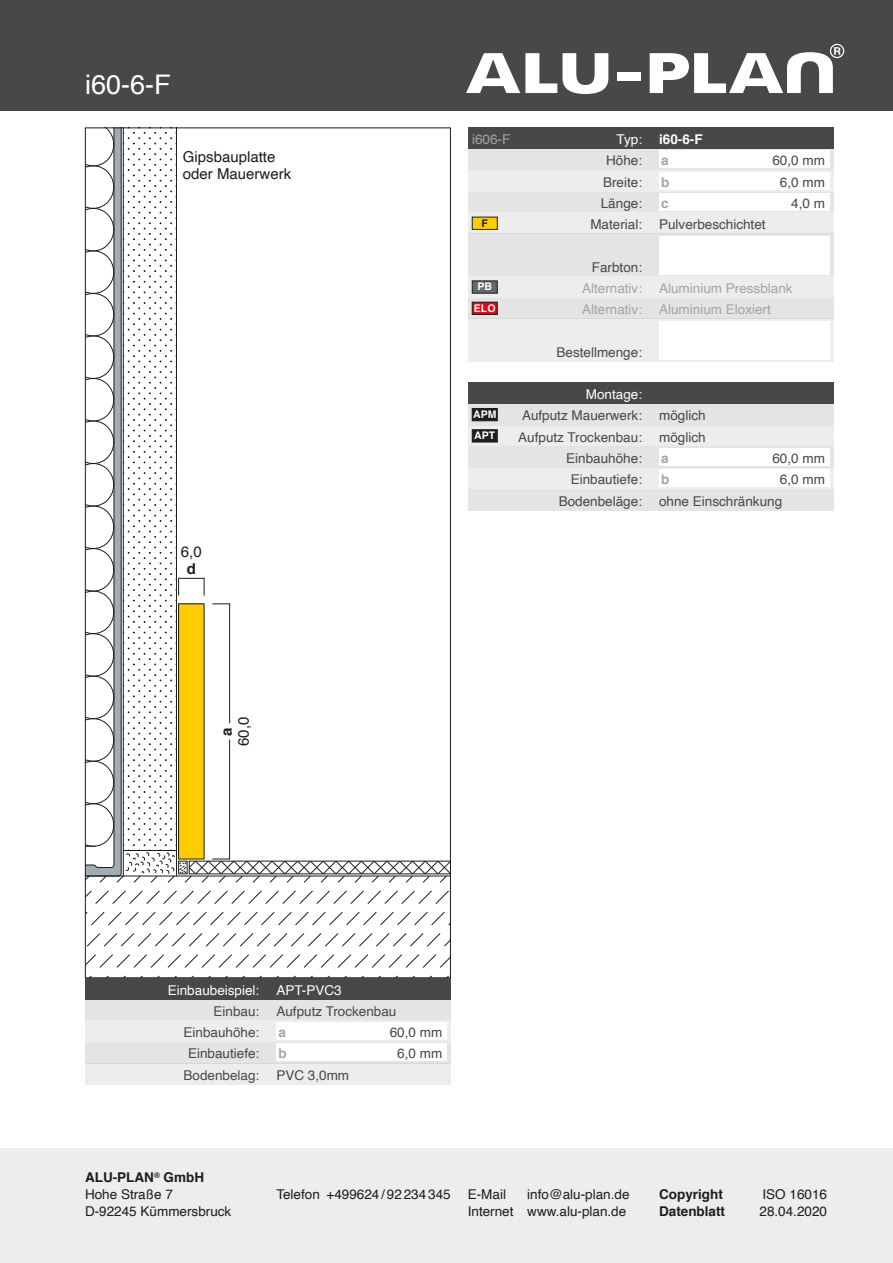
<style>
.page{position:relative;width:893px;height:1263px;background:#fff}
.page>*{position:absolute;margin:0;border:0;box-sizing:border-box;transform-origin:0 0}
.t1{font:27px "Helvetica";color:#fff}
.t2{font:15px/17px "Helvetica";color:#1d1d1b}
.t3{font:700 15px "Helvetica";color:#1d1d1b}
.t4{font:13.5px "Helvetica";color:#48484a}
.t5{font:13.5px/17px "Helvetica";color:#1d1d1b}
.t6{font:13.5px "Helvetica";color:#a4a4a6}
.t7{font:13.5px "Helvetica";color:#fff}
.t8{font:700 13.5px "Helvetica";color:#1d1d1b}
.t9{font:700 13.5px "Helvetica";color:#a4a4a6}
.t10{font:700 13.5px "Helvetica";color:#fff}
.t11{font:13.5px "Helvetica";color:#a4a4a7}
.t12{font:700 10.5px/21.3px "Helvetica";color:#fff}
.t13{font:700 10.5px "Helvetica";color:#1d1d1b}
.s1{font-weight:700}
</style>
<div class="page">
<div style="left:0;top:1148px;width:893px;height:115px;background:#ededee"></div>
<div style="left:0;top:0;width:893px;height:111px;background:#48484a"></div>
<svg style="left:87px;top:890px;width:362px;height:14px"></svg>
<svg style="left:87px;top:912px;width:362px;height:14px"></svg>
<svg style="left:87px;top:933px;width:362px;height:14px"></svg>
<svg style="left:87px;top:954px;width:362px;height:14px"></svg>
<svg style="left:90px;top:975px;width:359px;height:1px"></svg>
<svg style="left:87px;top:130px;width:362px;height:753px"></svg>
<div style="left:468px;top:425px;width:365px;height:21px;background:#ededee"></div>
<div style="left:468px;top:404px;width:365px;height:21px;background:#e4e4e5"></div>
<div style="left:468px;top:489px;width:365px;height:21px;background:#e4e4e5"></div>
<div style="left:468px;top:468px;width:365px;height:21px;background:#ededee"></div>
<div style="left:659px;top:470px;width:170px;height:17px;background:#fff"></div>
<div style="left:468px;top:446px;width:365px;height:22px;background:#e4e4e5"></div>
<div style="left:659px;top:449px;width:170px;height:17px;background:#fff"></div>
<div style="left:468px;top:383px;width:365px;height:21px;background:#48484a"></div>
<div style="left:85px;top:999px;width:366px;height:21px;background:#e4e4e5"></div>
<svg style="left:85px;top:1020px;width:366px;height:64px"></svg>
<div style="left:276px;top:1023px;width:170px;height:17px;background:#fff"></div>
<div style="left:85px;top:978px;width:366px;height:21px;background:#48484a"></div>
<div style="left:468px;top:191px;width:365px;height:22px;background:#e4e4e5"></div>
<div style="left:659px;top:193px;width:170px;height:17px;background:#fff"></div>
<div style="left:468px;top:170px;width:365px;height:21px;background:#ededee"></div>
<div style="left:659px;top:172px;width:170px;height:17px;background:#fff"></div>
<div style="left:468px;top:149px;width:365px;height:21px;background:#e4e4e5"></div>
<div style="left:659px;top:151px;width:170px;height:17px;background:#fff"></div>
<div style="left:468px;top:128px;width:365px;height:21px;background:#48484a"></div>
<svg style="left:468px;top:213px;width:365px;height:148px"></svg>
<div style="left:472px;top:408px;width:25px;height:13px;background:#1d1d1b;border:1px solid #1d1d1b"></div>
<div style="left:472px;top:429px;width:25px;height:13px;background:#1d1d1b;border:1px solid #1d1d1b"></div>
<div style="left:472px;top:217px;width:25px;height:13px;background:#fc0;border:1px solid #1d1d1b"></div>
<div style="left:472px;top:281px;width:25px;height:12px;background:#65686f;border:1px solid #1d1d1b"></div>
<div style="left:472px;top:302px;width:25px;height:13px;background:#e30614;border:1px solid #1d1d1b"></div>
<svg style="left:650px;top:44px;width:194px;height:49px"></svg>
<div style="left:617px;top:72px;width:23px;height:9px;background:#fff"></div>
<svg style="left:466px;top:53px;width:142px;height:41px"></svg>
<h1 class="t1" style="left:85px;top:63px;width:87px">i60-6-F</h1>
<p class="t2" style="left:183px;top:148px;width:110px">Gipsbauplatte oder Mauerwerk</p>
<p class="t2" style="left:181px;top:544px;width:22px">6,0</p>
<p class="t3" style="left:187px;top:557px;width:11px">d</p>
<p class="t3" style="left:215px;top:736px;width:10px;rotate:-90deg">a</p>
<p class="t2" style="left:236px;top:746px;width:31px;rotate:-90deg">60,0</p>
<p class="t11" style="left:472px;top:129px;width:40px">i606-F</p>
<p class="t7" style="left:617px;top:129px;width:27px">Typ:</p>
<p class="t10" style="left:659px;top:128px;width:45px">i60-6-F</p>
<p class="t4" style="left:606px;top:150px;width:38px">Höhe:</p>
<p class="t9" style="left:661px;top:150px;width:9px">a</p>
<p class="t4" style="left:772px;top:150px;width:54px">60,0 mm</p>
<p class="t4" style="left:603px;top:171px;width:41px">Breite:</p>
<p class="t9" style="left:661px;top:171px;width:10px">b</p>
<p class="t4" style="left:780px;top:171px;width:47px">6,0 mm</p>
<p class="t4" style="left:601px;top:193px;width:43px">Länge:</p>
<p class="t9" style="left:661px;top:192px;width:9px">c</p>
<p class="t4" style="left:791px;top:193px;width:35px">4,0 m</p>
<p class="t13" style="left:482px;top:214px;width:8px">F</p>
<p class="t4" style="left:590px;top:214px;width:53px">Material:</p>
<p class="t4" style="left:659px;top:214px;width:108px">Pulverbeschichtet</p>
<p class="t4" style="left:592px;top:256px;width:52px">Farbton:</p>
<p class="t12" style="left:474px;top:276px;width:23px;text-align:center">PB<br>ELO</p>
<p class="t6" style="left:582px;top:278px;width:62px">Alternativ:</p>
<p class="t6" style="left:582px;top:299px;width:62px">Alternativ:</p>
<p class="t6" style="left:659px;top:278px;width:135px">Aluminium Pressblank</p>
<p class="t6" style="left:659px;top:299px;width:113px">Aluminium Eloxiert</p>
<p class="t12" style="left:473px;top:404px;width:25px">APM<br>APT</p>
<p class="t4" style="left:556px;top:341px;width:87px">Bestellmenge:</p>
<p class="t7" style="left:586px;top:384px;width:58px">Montage:</p>
<p class="t4" style="left:518px;top:427px;width:125px">Aufputz Trockenbau:</p>
<p class="t4" style="left:659px;top:427px;width:48px">möglich</p>
<p class="t4" style="left:522px;top:405px;width:122px">Aufputz Mauerwerk:</p>
<p class="t4" style="left:659px;top:405px;width:48px">möglich</p>
<p class="t4" style="left:566px;top:448px;width:77px">Einbauhöhe:</p>
<p class="t9" style="left:661px;top:447px;width:9px">a</p>
<p class="t4" style="left:772px;top:448px;width:54px">60,0 mm</p>
<p class="t4" style="left:571px;top:469px;width:73px">Einbautiefe:</p>
<p class="t9" style="left:661px;top:469px;width:10px">b</p>
<p class="t4" style="left:780px;top:469px;width:47px">6,0 mm</p>
<p class="t4" style="left:559px;top:490px;width:85px">Bodenbeläge:</p>
<p class="t4" style="left:659px;top:490px;width:125px">ohne Einschränkung</p>
<p class="t7" style="left:168px;top:979px;width:93px">Einbaubeispiel:</p>
<p class="t4" style="left:214px;top:1001px;width:47px">Einbau:</p>
<p class="t7" style="left:276px;top:979px;width:67px">APT-PVC3</p>
<p class="t4" style="left:276px;top:1001px;width:122px">Aufputz Trockenbau</p>
<p class="t4" style="left:184px;top:1022px;width:77px">Einbauhöhe:</p>
<p class="t9" style="left:279px;top:1021px;width:9px">a</p>
<p class="t4" style="left:390px;top:1022px;width:54px">60,0 mm</p>
<p class="t4" style="left:188px;top:1043px;width:73px">Einbautiefe:</p>
<p class="t9" style="left:279px;top:1043px;width:10px">b</p>
<p class="t4" style="left:397px;top:1043px;width:47px">6,0 mm</p>
<p class="t4" style="left:184px;top:1064px;width:77px">Bodenbelag:</p>
<p class="t4" style="left:276px;top:1064px;width:74px">PVC 3,0mm</p>
<p class="t5" style="left:85px;top:1169px;width:148px"><span class="s1">ALU-PLAN</span><sup>®</sup> <span class="s1">GmbH<br></span>Hohe Straße 7<br>D-92245 Kümmersbruck</p>
<p class="t5" style="left:276px;top:1186px;width:176px">Telefon +499624 /92234345</p>
<p class="t8" style="left:659px;top:1183px;width:65px">Copyright</p>
<p class="t5" style="left:762px;top:1186px;width:66px">ISO 16016</p>
<p class="t8" style="left:659px;top:1200px;width:68px">Datenblatt</p>
<p class="t5" style="left:759px;top:1203px;width:69px">28.04.2020</p>
<p class="t5" style="left:468px;top:1186px;width:163px;text-align:right">info@alu-plan.de<br>Internet www.alu-plan.de</p>
<p class="t5" style="left:468px;top:1186px;width:40px">E-Mail</p>
</div>
